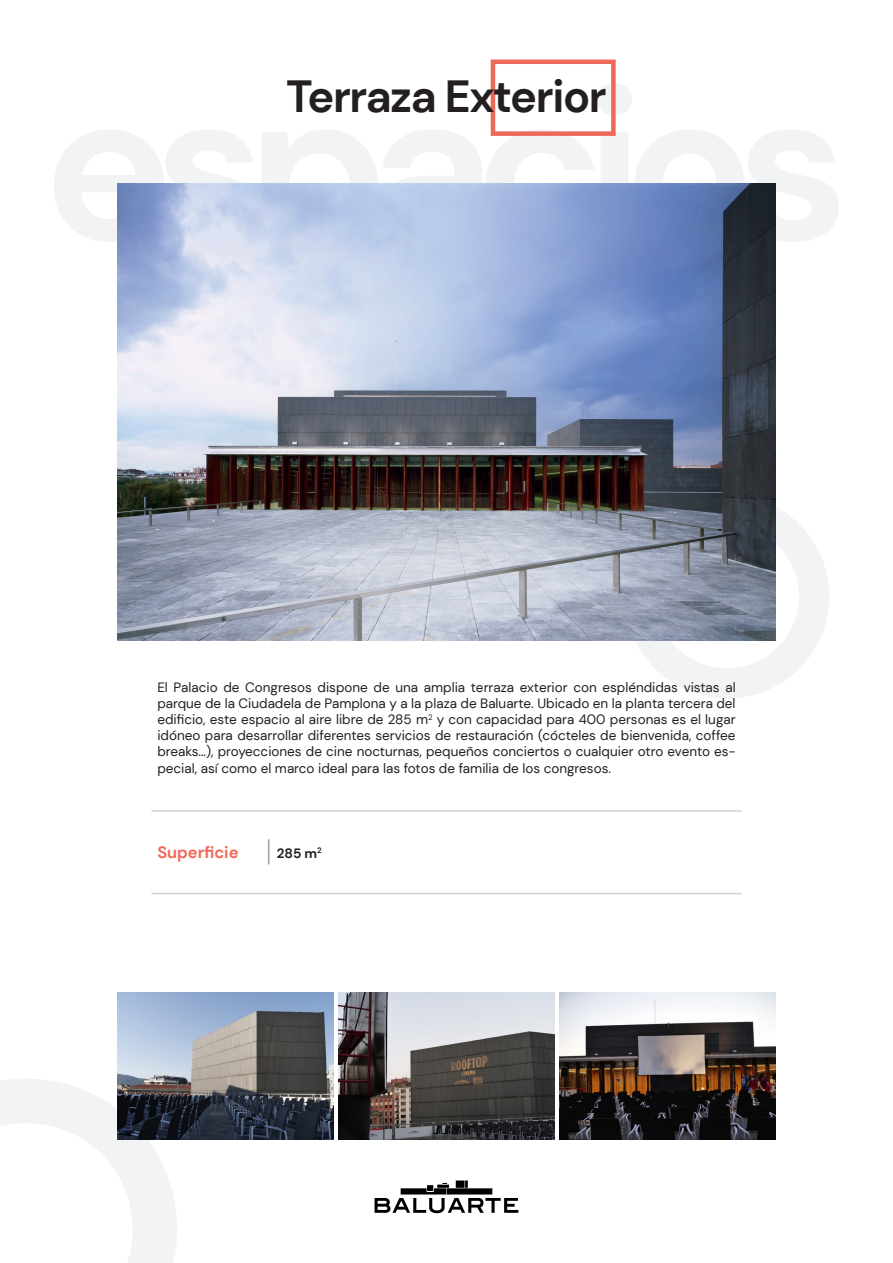
<style>
.page{position:relative;width:893px;height:1263px;background:#fff}
.page>*{position:absolute;margin:0;border:0;box-sizing:border-box;transform-origin:0 0}
.t1{font:700 45px "DM Sans";letter-spacing:-.03em;color:#231f20}
.t2{font:700 16.5px "DM Sans";color:#ee6958}
.t3{font:13.5px/16.2px "DM Sans";color:#231f20;text-align:justify}
.t4{font:700 13.5px "DM Sans";color:#231f20}
</style>
<div class="page">
<svg style="left:0;top:1079px;width:177px;height:184px"></svg>
<svg style="left:54px;top:83px;width:785px;height:204px"></svg>
<svg style="left:636px;top:494px;width:193px;height:204px"></svg>
<div style="left:491px;top:60px;width:125px;height:76px;border:4px solid #ee6958"></div>
<svg style="left:375px;top:1180px;width:143px;height:33px"></svg>
<img style="left:118px;top:184px;width:657px;height:457px">
<img style="left:118px;top:993px;width:216px;height:146px">
<img style="left:559px;top:993px;width:216px;height:146px">
<img style="left:338px;top:993px;width:217px;height:146px">
<svg style="left:268px;top:839px;width:1px;height:25px"></svg>
<hr style="left:151px;top:810px;width:591px;height:2px;background:#d1d2d4">
<hr style="left:151px;top:893px;width:591px;height:1px;background:#d1d2d4">
<p class="t1" style="left:286px;top:69px;width:322px">Terraza Exterior</p>
<p class="t3" style="left:157px;top:679px;width:580px">El Palacio de Congresos dispone de una amplia terraza exterior con espléndidas vistas al parque de la Ciudadela de Pamplona y a la plaza de Baluarte. Ubicado en la planta tercera del edificio, este espacio al aire libre de 285 m<sup>2</sup> y con capacidad para 400 personas es el lugar idóneo para desarrollar diferentes servicios de restauración (cócteles de bienvenida, coffee breaks…), proyecciones de cine nocturnas, pequeños conciertos o cualquier otro evento es&shy;pecial, así como el marco ideal para las fotos de familia de los congresos.</p>
<p class="t2" style="left:157px;top:842px;width:83px">Superficie</p>
<p class="t4" style="left:277px;top:845px;width:46px">285 m<sup>2</sup></p>
</div>
